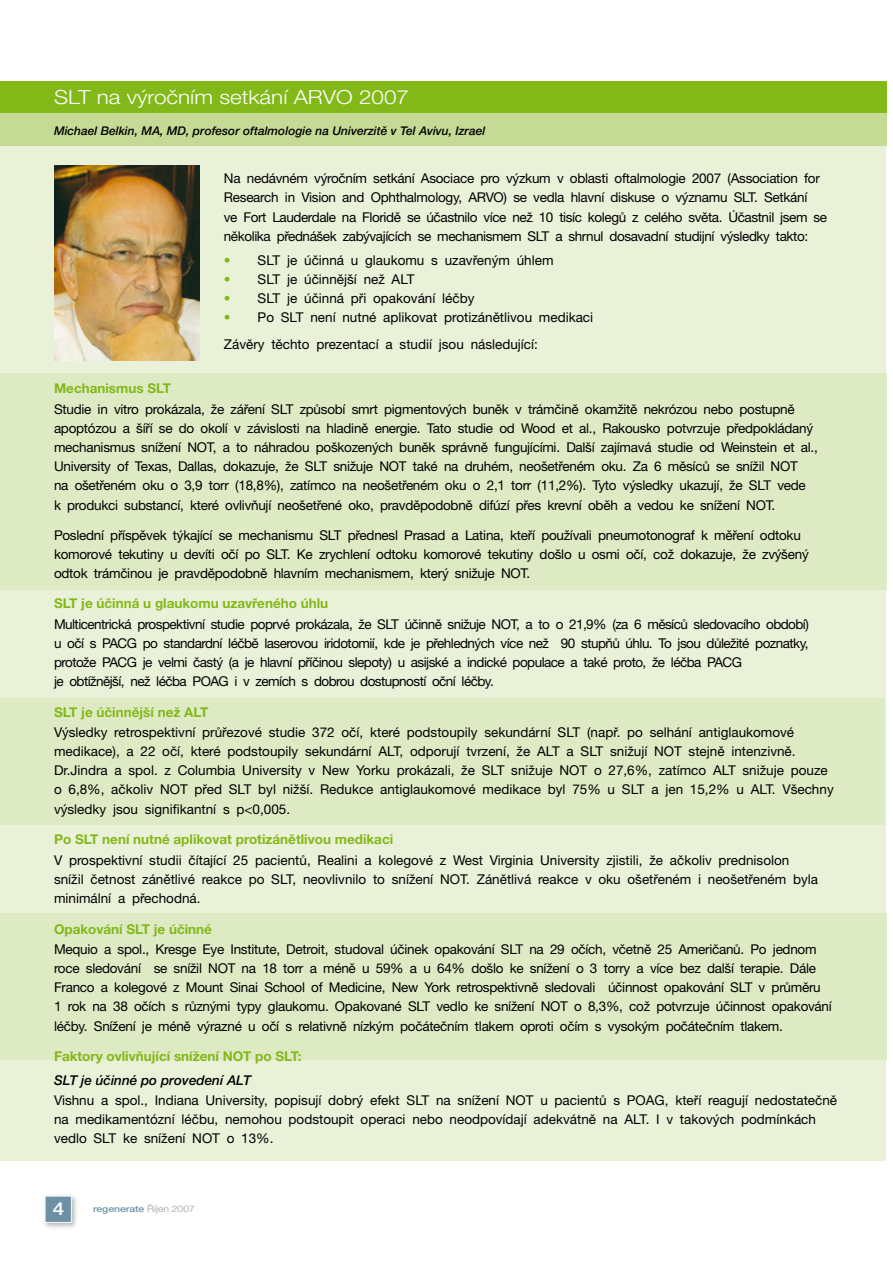
<style>
.page{position:relative;width:893px;height:1263px;background:#fff}
.page>*{position:absolute;margin:0;border:0;box-sizing:border-box;transform-origin:0 0}
.t1{font:300 19.5px "Helvetica Neue CE";color:#fff;scale:1.15 1}
.t2{font:500 18px "Helvetica Neue CE";color:#fff;scale:1.15 1}
.t3{font:13.5px/19.2px "Helvetica Neue CE";letter-spacing:-.02em;color:#000}
.t4{font:13.5px/19.2px "Helvetica Neue CE";color:#000}
.t5{font:13.5px/19.2px "Helvetica Neue CE";letter-spacing:-.04em;color:#000}
.t6{font:700 13.5px "Helvetica Neue CE";color:#83b819}
.t7{font:italic 500 13.5px "Helvetica Neue CE";color:#000}
.t8{font:italic 500 12px "Helvetica Neue CE";color:#000}
.t9{font:500 9px "Helvetica Neue CE";color:#6d90a6;scale:1.15 1}
.s1{color:#83b819}
.s2{font-weight:300;color:#9a9a9c}
</style>
<div class="page">
<img style="left:44px;top:1196px;width:33px;height:32px">
<div style="left:45px;top:1196px;width:26px;height:26px;background:#6d90a6"></div>
<div style="left:45px;top:1196px;width:27px;height:27px;border:1px solid #fff"></div>
<div style="left:0;top:81px;width:886px;height:1079px;background:#eaf1d9"></div>
<div style="left:0;top:373px;width:886px;height:217px;background:#deeac4"></div>
<div style="left:0;top:698px;width:885px;height:127px;background:#deeac4"></div>
<div style="left:0;top:81px;width:886px;height:33px;background:#83b819"></div>
<div style="left:0;top:913px;width:886px;height:147px;background:#deeac4"></div>
<div style="left:0;top:113px;width:886px;height:33px;background:#c5da94"></div>
<img style="left:54px;top:165px;width:146px;height:196px">
<h1 class="t1" style="left:54px;top:87px;width:310px">SLT na výročním setkání ARVO 2007</h1>
<p class="t8" style="left:54px;top:124px;width:433px">Michael Belkin, MA, MD, profesor oftalmologie na Univerzitě v Tel Avivu, Izrael</p>
<p class="t3" style="left:224px;top:168px;width:605px">Na nedávném výročním setkání Asociace pro výzkum v oblasti oftalmologie 2007 (Association for Research in Vision and Ophthalmology, ARVO) se vedla hlavní diskuse o významu SLT. Setkání<br>ve Fort Lauderdale na Floridě se účastnilo více než 10 tisíc kolegů z celého světa. Účastnil jsem se několika přednášek zabývajících se mechanismem SLT a shrnul dosavadní studijní výsledky takto:</p>
<p class="t4" style="left:224px;top:251px;width:331px"><span class="s1">•</span> SLT je účinná u glaukomu s uzavřeným úhlem</p>
<p class="t4" style="left:224px;top:270px;width:192px"><span class="s1">•</span> SLT je účinnější než ALT</p>
<p class="t4" style="left:224px;top:289px;width:252px"><span class="s1">•</span> SLT je účinná při opakování léčby</p>
<p class="t4" style="left:224px;top:305px;width:371px;line-height:26.2px"><span class="s1">•</span> Po SLT není nutné aplikovat protizánětlivou medikaci<br>Závěry těchto prezentací a studií jsou následující:</p>
<p class="t6" style="left:54px;top:381px;width:118px">Mechanismus SLT</p>
<p class="t3" style="left:54px;top:399px;width:765px">Studie in vitro prokázala, že záření SLT způsobí smrt pigmentových buněk v trámčině okamžitě nekrózou nebo postupně apoptózou a šíří se do okolí v závislosti na hladině energie. Tato studie od Wood et al., Rakousko potvrzuje předpokládaný mechanismus snížení NOT, a to náhradou poškozených buněk správně fungujícími. Další zajímavá studie od Weinstein et al., University of Texas, Dallas, dokazuje, že SLT snižuje NOT také na druhém, neošetřeném oku. Za 6 měsíců se snížil NOT<br>na ošetřeném oku o 3,9 torr (18,8%), zatímco na neošetřeném oku o 2,1 torr (11,2%). Tyto výsledky ukazují, že SLT vede<br>k produkci substancí, které ovlivňují neošetřené oko, pravděpodobně difúzí přes krevní oběh a vedou ke snížení NOT.</p>
<p class="t3" style="left:54px;top:525px;width:756px">Poslední příspěvek týkající se mechanismu SLT přednesl Prasad a Latina, kteří používali pneumotonograf k měření odtoku komorové tekutiny u devíti očí po SLT. Ke zrychlení odtoku komorové tekutiny došlo u osmi očí, což dokazuje, že zvýšený odtok trámčinou je pravděpodobně hlavním mechanismem, který snižuje NOT.</p>
<p class="t6" style="left:54px;top:596px;width:276px">SLT je účinná u glaukomu uzavřeného úhlu</p>
<p class="t5" style="left:54px;top:614px;width:756px">Multicentrická prospektivní studie poprvé prokázala, že SLT účinně snižuje NOT, a to o 21,9% (za 6 měsíců sledovacího období) u očí s PACG po standardní léčbě laserovou iridotomií, kde je přehledných více než 90 stupňů úhlu. To jsou důležité poznatky, protože PACG je velmi častý (a je hlavní příčinou slepoty) u asijské a indické populace a také proto, že léčba PACG<br>je obtížnější, než léčba POAG i v zemích s dobrou dostupností oční léčby.</p>
<p class="t6" style="left:54px;top:704px;width:156px">SLT je účinnější než ALT</p>
<p class="t4" style="left:54px;top:722px;width:781px">Výsledky retrospektivní průřezové studie 372 očí, které podstoupily sekundární SLT (např. po selhání antiglaukomové medikace), a 22 očí, které podstoupily sekundární ALT, odporují tvrzení, že ALT a SLT snižují NOT stejně intenzivně.<br>Dr.Jindra a spol. z Columbia University v New Yorku prokázali, že SLT snižuje NOT o 27,6%, zatímco ALT snižuje pouze o 6,8%, ačkoliv NOT před SLT byl nižší. Redukce antiglaukomové medikace byl 75% u SLT a jen 15,2% u ALT. Všechny výsledky jsou signifikantní s p&lt;0,005.</p>
<p class="t6" style="left:54px;top:832px;width:341px">Po SLT není nutné aplikovat protizánětlivou medikaci</p>
<p class="t4" style="left:54px;top:850px;width:766px">V prospektivní studii čítající 25 pacientů, Realini a kolegové z West Virginia University zjistili, že ačkoliv prednisolon snížil četnost zánětlivé reakce po SLT, neovlivnilo to snížení NOT. Zánětlivá reakce v oku ošetřeném i neošetřeném byla minimální a přechodná.</p>
<p class="t6" style="left:54px;top:921px;width:160px">Opakování SLT je účinné</p>
<p class="t3" style="left:54px;top:939px;width:779px">Mequio a spol., Kresge Eye Institute, Detroit, studoval účinek opakování SLT na 29 očích, včetně 25 Američanů. Po jednom roce sledování se snížil NOT na 18 torr a méně u 59% a u 64% došlo ke snížení o 3 torry a více bez další terapie. Dále Franco a kolegové z Mount Sinai School of Medicine, New York retrospektivně sledovali účinnost opakování SLT v průměru<br>1 rok na 38 očích s různými typy glaukomu. Opakované SLT vedlo ke snížení NOT o 8,3%, což potvrzuje účinnost opakování léčby. Snížení je méně výrazné u očí s relativně nízkým počátečním tlakem oproti očím s vysokým počátečním tlakem.</p>
<p class="t6" style="left:54px;top:1049px;width:249px">Faktory ovlivňující snížení NOT po SLT:</p>
<p class="t7" style="left:54px;top:1072px;width:199px">SLT je účinné po provedení ALT</p>
<p class="t4" style="left:54px;top:1091px;width:785px">Vishnu a spol., Indiana University, popisují dobrý efekt SLT na snížení NOT u pacientů s POAG, kteří reagují nedostatečně na medikamentózní léčbu, nemohou podstoupit operaci nebo neodpovídají adekvátně na ALT. I v takových podmínkách vedlo SLT ke snížení NOT o 13%.</p>
<h2 class="t2" style="left:53px;top:1199px;width:12px">4</h2>
<p class="t9" style="left:93px;top:1203px;width:90px">regenerate <span class="s2">Říjen 2007</span></p>
</div>
